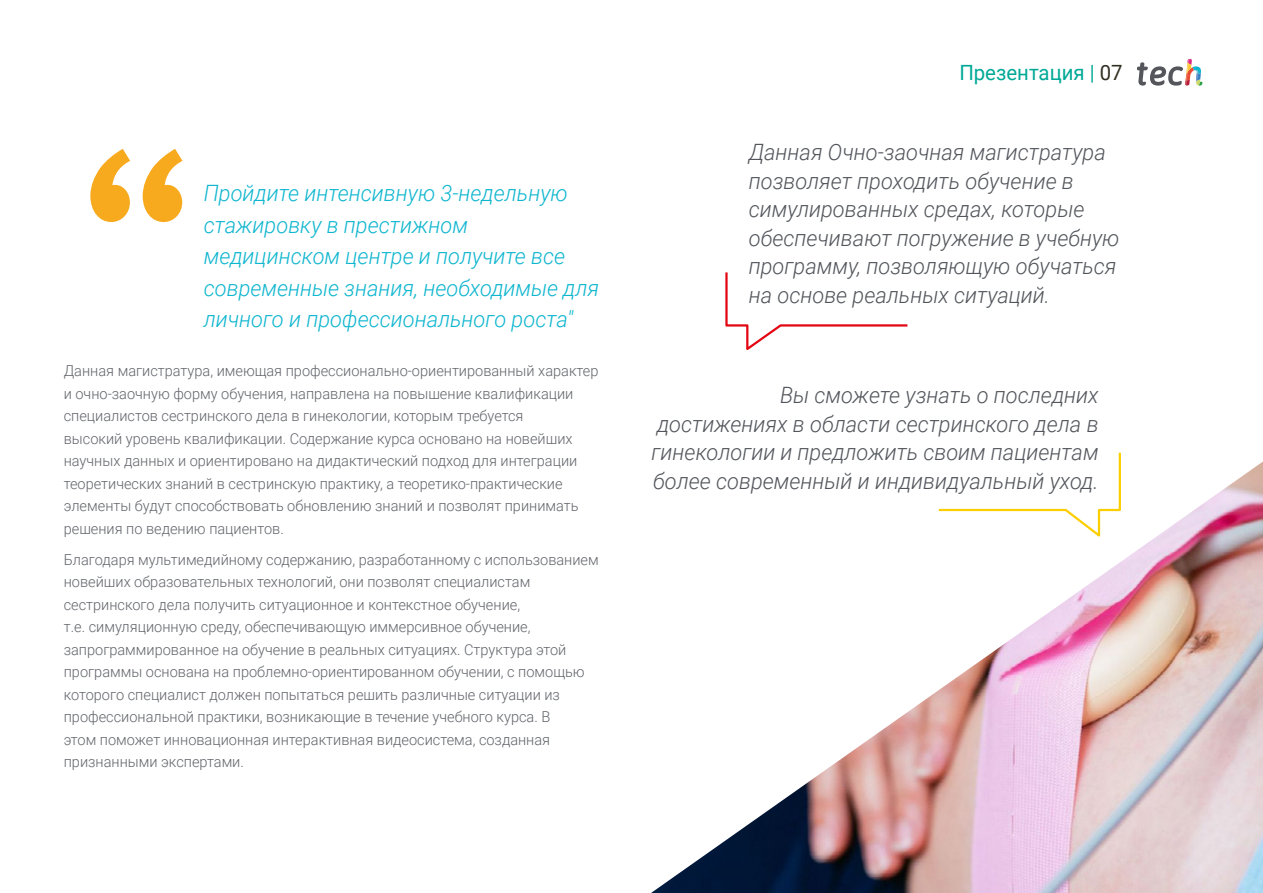
<style>
.page{position:relative;width:1263px;height:893px;background:#fff}
.page>*{position:absolute;margin:0;border:0;box-sizing:border-box;transform-origin:0 0}
.t1{font:italic 300 22.5px/28.5px "Roboto";color:#52555b}
.t2{font:italic 300 22.5px/31.5px "Roboto";color:#0fb6cf}
.t3{font:21px "Roboto";color:#00a996}
.t4{font:300 15px/22.5px "Roboto";color:#61646a}
.s1{color:#312e20}
</style>
<div class="page">
<svg style="left:1137px;top:59px;width:65px;height:27px"></svg>
<img style="left:651px;top:461px;width:612px;height:432px">
<svg style="left:725px;top:272px;width:183px;height:78px"></svg>
<svg style="left:936px;top:452px;width:186px;height:88px"></svg>
<svg style="left:90px;top:149px;width:92px;height:73px"></svg>
<h1 class="t2" style="left:204px;top:177px;width:397px">Пройдите интенсивную 3-недельную стажировку в престижном медицинском центре и получите все современные знания, необходимые для личного и профессионального роста"</h1>
<p class="t4" style="left:64px;top:359px;width:536px">Данная магистратура, имеющая профессионально-ориентированный характер и очно-заочную форму обучения, направлена на повышение квалификации специалистов сестринского дела в гинекологии, которым требуется<br>высокий уровень квалификации. Содержание курса основано на новейших научных данных и ориентировано на дидактический подход для интеграции теоретических знаний в сестринскую практику, а теоретико-практические элементы будут способствовать обновлению знаний и позволят принимать решения по ведению пациентов.</p>
<p class="t4" style="left:64px;top:547px;width:536px">Благодаря мультимедийному содержанию, разработанному с использованием новейших образовательных технологий, они позволят специалистам сестринского дела получить ситуационное и контекстное обучение,<br>т.е. симуляционную среду, обеспечивающую иммерсивное обучение, запрограммированное на обучение в реальных ситуациях. Структура этой программы основана на проблемно-ориентированном обучении, с помощью которого специалист должен попытаться решить различные ситуации из профессиональной практики, возникающие в течение учебного курса. В<br>этом поможет инновационная интерактивная видеосистема, созданная признанными экспертами.</p>
<h2 class="t3" style="left:959px;top:57px;width:165px">Презентация | <span class="s1">07</span></h2>
<h1 class="t1" style="left:749px;top:137px;width:372px">Данная Очно-заочная магистратура позволяет проходить обучение в симулированных средах, которые обеспечивают погружение в учебную программу, позволяющую обучаться на основе реальных ситуаций.</h1>
<h1 class="t1" style="left:652px;top:380px;width:449px;text-align:justify;text-indent:129px">Вы сможете узнать о последних достижениях в области сестринского дела в гинекологии и предложить своим пациентам более современный и индивидуальный уход.</h1>
</div>
